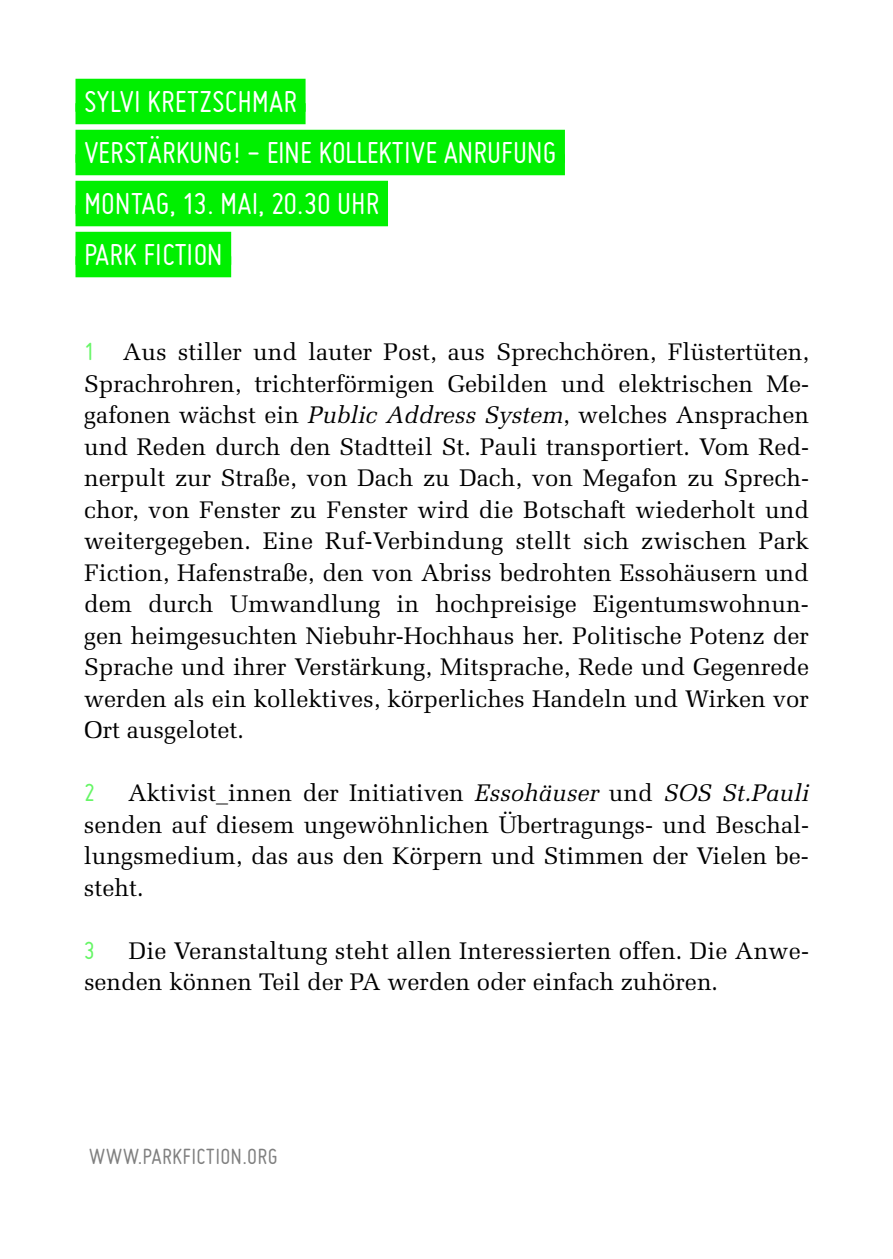
<style>
.page{position:relative;width:893px;height:1259px;background:#fff}
.page>*{position:absolute;margin:0;border:0;box-sizing:border-box;transform-origin:0 0}
.t1{font:33px/51px "Miso";color:#fff}
.t2{font:24px/31.5px "Melior";color:#000;text-align:justify}
.t3{font:24px "Miso";letter-spacing:.01em;color:#808080}
.s1{font-family:"Miso";font-size:27px;color:#66f666}
.s2{font-style:italic}
</style>
<div class="page">
<div style="left:75px;top:79px;width:231px;height:33px;background:#00f000"></div>
<div style="left:75px;top:103px;width:231px;height:21px;background:#00f000"></div>
<div style="left:75px;top:130px;width:490px;height:33px;background:#00f000"></div>
<div style="left:75px;top:154px;width:490px;height:21px;background:#00f000"></div>
<div style="left:75px;top:181px;width:313px;height:33px;background:#00f000"></div>
<div style="left:75px;top:205px;width:313px;height:21px;background:#00f000"></div>
<div style="left:75px;top:232px;width:156px;height:33px;background:#00f000"></div>
<div style="left:75px;top:256px;width:156px;height:21px;background:#00f000"></div>
<h1 class="t1" style="left:84px;top:75px;width:474px">SYLVI KRETZSCHMAR<br>VERSTÄRKUNG! - EINE KOLLEKTIVE ANRUFUNG<br>MONTAG, 13. MAI, 20.30 UHR<br>PARK FICTION</h1>
<p class="t2" style="left:84px;top:336px;width:727px"><span class="s1">1</span> Aus stiller und lauter Post, aus Sprechchören, Flüstertüten, Sprachrohren, trichterförmigen Gebilden und elektrischen Me&shy;gafonen wächst ein <span class="s2">Public Address System</span>, welches Ansprachen und Reden durch den Stadtteil St. Pauli transportiert. Vom Red&shy;nerpult zur Straße, von Dach zu Dach, von Megafon zu Sprech&shy;chor, von Fenster zu Fenster wird die Botschaft wiederholt und weitergegeben. Eine Ruf-Verbindung stellt sich zwischen Park Fiction, Hafenstraße, den von Abriss bedrohten Essohäusern und dem durch Umwandlung in hochpreisige Eigentumswohnun&shy;gen heimgesuchten Niebuhr-Hochhaus her. Politische Potenz der Sprache und ihrer Verstärkung, Mitsprache, Rede und Gegenrede werden als ein kollektives, körperliches Handeln und Wirken vor Ort ausgelotet.</p>
<p class="t2" style="left:84px;top:777px;width:726px"><span class="s1">2</span> Aktivist_innen der Initiativen <span class="s2">Essohäuser</span> und <span class="s2">SOS St.Pauli </span>senden auf diesem ungewöhnlichen Übertragungs- und Beschal&shy;lungsmedium, das aus den Körpern und Stimmen der Vielen be&shy;steht.</p>
<p class="t2" style="left:84px;top:935px;width:726px"><span class="s1">3</span> Die Veranstaltung steht allen Interessierten offen. Die Anwe&shy;senden können Teil der PA werden oder einfach zuhören.</p>
<p class="t3" style="left:89px;top:1142px;width:190px">WWW.PARKFICTION.ORG</p>
</div>
